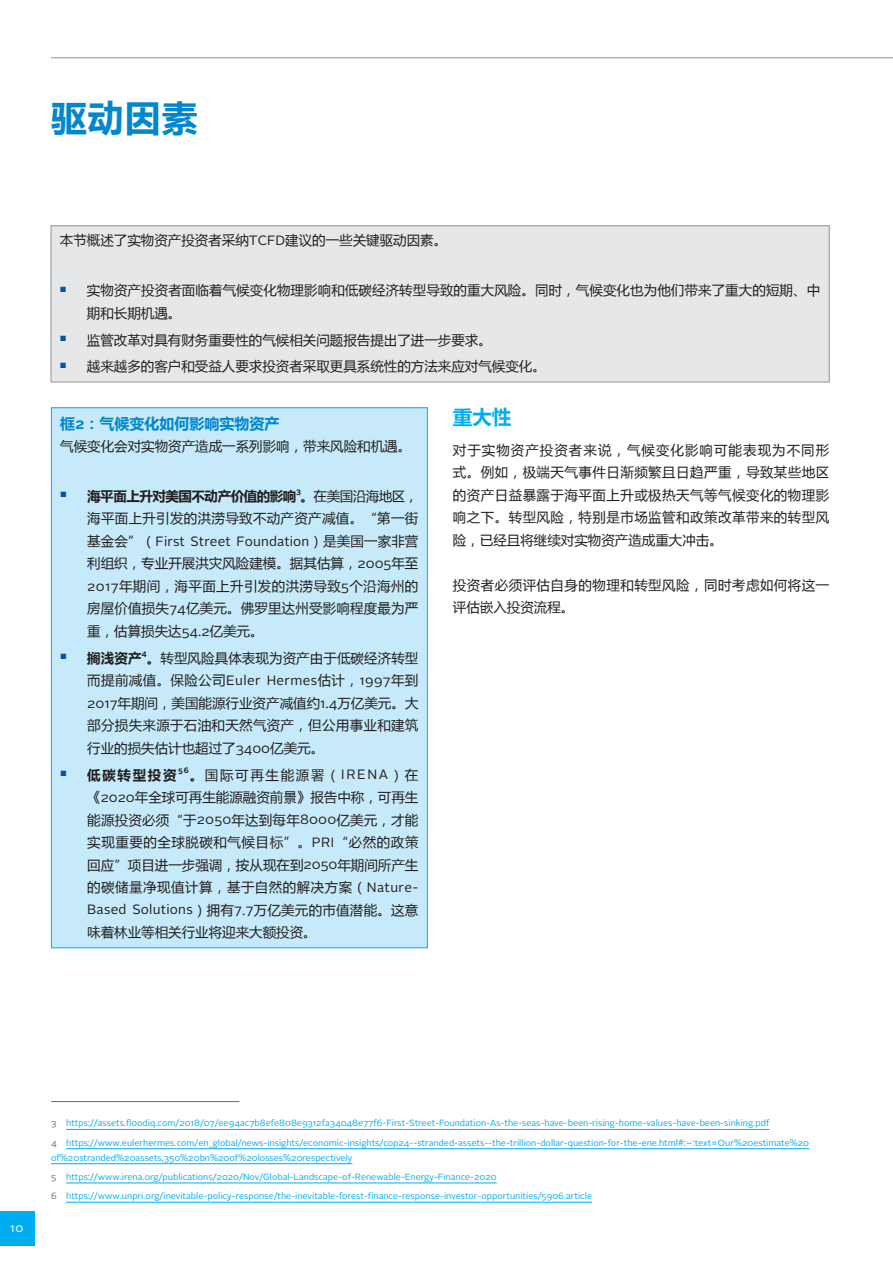
<style>
.page{position:relative;width:893px;height:1263px;background:#fff}
.page>*{position:absolute;margin:0;border:0;box-sizing:border-box;transform-origin:0 0}
.t1{font:700 36px "Microsoft Ya Hei";color:#0087cd}
.t2{font:700 19.5px "Microsoft Ya Hei";color:#00aeef}
.t3{font:700 15px "Microsoft Ya Hei";color:#0087cd}
.t4{font:13.5px/22.5px "Microsoft Ya Hei";letter-spacing:.005em;color:#231f20;text-align:justify}
.t5{font:13.5px "Alright Sans";letter-spacing:.01em;color:#231f20}
.t6{font:13.5px/22.5px "Microsoft Ya Hei";letter-spacing:.035em;color:#231f20}
.t7{font:700 13.5px "Microsoft Ya Hei";letter-spacing:-.035em;color:#231f20}
.t8{font:13.5px "Microsoft Ya Hei";letter-spacing:.025em;color:#231f20}
.t9{font:12px "Alright Sans";color:#fff}
.t10{font:9px/19.2px "Alright Sans";color:#00aeef}
.t11{font:700 7.8px "Alright Sans";color:#231f20}
.s1{font-family:"Alright Sans"}
.s2{font-weight:400}
.s3{font-family:"Microsoft Ya Hei"}
.s4{font-weight:700}
.s5{color:#6c6d70}
</style>
<div class="page">
<hr style="left:51px;top:57px;width:842px;height:1px;background:#939598">
<div style="left:0;top:1212px;width:34px;height:34px;background:#00aeef"></div>
<div style="left:51px;top:226px;width:778px;height:156px;background:#e6e7e9"></div>
<div style="left:51px;top:225px;width:779px;height:157px;border:1px solid #939598"></div>
<div style="left:51px;top:408px;width:376px;height:540px;background:#c6eafa"></div>
<hr style="left:51px;top:1101px;width:188px;height:1px;background:#6c6d70">
<svg style="left:66px;top:1129px;width:153px;height:1px"></svg>
<hr style="left:219px;top:1129px;width:164px;height:1px;background:#00aeef">
<svg style="left:383px;top:1129px;width:56px;height:1px"></svg>
<hr style="left:439px;top:1129px;width:47px;height:1px;background:#00aeef">
<svg style="left:486px;top:1129px;width:283px;height:1px"></svg>
<svg style="left:66px;top:1148px;width:56px;height:1px"></svg>
<hr style="left:122px;top:1148px;width:53px;height:1px;background:#00aeef">
<svg style="left:175px;top:1148px;width:92px;height:1px"></svg>
<hr style="left:267px;top:1148px;width:32px;height:1px;background:#00aeef">
<hr style="left:303px;top:1148px;width:41px;height:1px;background:#00aeef">
<hr style="left:348px;top:1148px;width:31px;height:1px;background:#00aeef">
<svg style="left:379px;top:1148px;width:38px;height:1px"></svg>
<hr style="left:417px;top:1148px;width:37px;height:1px;background:#00aeef">
<svg style="left:454px;top:1148px;width:114px;height:1px"></svg>
<hr style="left:568px;top:1148px;width:36px;height:1px;background:#00aeef">
<svg style="left:604px;top:1148px;width:138px;height:1px"></svg>
<hr style="left:742px;top:1148px;width:48px;height:1px;background:#00aeef">
<svg style="left:790px;top:1148px;width:19px;height:1px"></svg>
<svg style="left:51px;top:1163px;width:17px;height:1px"></svg>
<hr style="left:68px;top:1163px;width:48px;height:1px;background:#00aeef">
<hr style="left:124px;top:1163px;width:38px;height:1px;background:#00aeef">
<svg style="left:162px;top:1163px;width:84px;height:1px"></svg>
<hr style="left:246px;top:1163px;width:37px;height:1px;background:#00aeef">
<hr style="left:291px;top:1163px;width:61px;height:1px;background:#00aeef">
<svg style="left:66px;top:1183px;width:97px;height:1px"></svg>
<hr style="left:163px;top:1183px;width:50px;height:1px;background:#00aeef">
<svg style="left:213px;top:1183px;width:81px;height:1px"></svg>
<hr style="left:294px;top:1183px;width:44px;height:1px;background:#00aeef">
<svg style="left:338px;top:1183px;width:17px;height:1px"></svg>
<hr style="left:355px;top:1183px;width:46px;height:1px;background:#00aeef">
<svg style="left:401px;top:1183px;width:37px;height:1px"></svg>
<hr style="left:438px;top:1183px;width:32px;height:1px;background:#00aeef">
<svg style="left:470px;top:1183px;width:27px;height:1px"></svg>
<svg style="left:66px;top:1202px;width:97px;height:1px"></svg>
<hr style="left:163px;top:1202px;width:41px;height:1px;background:#00aeef">
<svg style="left:204px;top:1202px;width:32px;height:1px"></svg>
<hr style="left:236px;top:1202px;width:38px;height:1px;background:#00aeef">
<svg style="left:274px;top:1202px;width:21px;height:1px"></svg>
<hr style="left:295px;top:1202px;width:40px;height:1px;background:#00aeef">
<svg style="left:335px;top:1202px;width:33px;height:1px"></svg>
<hr style="left:368px;top:1202px;width:30px;height:1px;background:#00aeef">
<hr style="left:402px;top:1202px;width:38px;height:1px;background:#00aeef">
<hr style="left:444px;top:1202px;width:34px;height:1px;background:#00aeef">
<hr style="left:481px;top:1202px;width:57px;height:1px;background:#00aeef">
<svg style="left:538px;top:1202px;width:54px;height:1px"></svg>
<h1 class="t1" style="left:51px;top:93px;width:148px">驱动因素</h1>
<p class="t4" style="left:60px;top:229px;width:389px">本节概述了实物资产投资者采纳<span class="s1">TCFD</span>建议的一些关键驱动因素。</p>
<p class="t4" style="left:87px;top:279px;width:735px;text-indent:-27px"><sup>■</sup> 实物资产投资者面临着气候变化物理影响和低碳经济转型导致的重大风险。同时，气候变化也为他们带来了重大的短期、中期和长期机遇。</p>
<p class="t4" style="left:60px;top:328px;width:433px"><sup>■</sup> 监管改革对具有财务重要性的气候相关问题报告提出了进一步要求。</p>
<p class="t4" style="left:60px;top:355px;width:487px"><sup>■</sup> 越来越多的客户和受益人要求投资者采取更具系统性的方法来应对气候变化。</p>
<p class="t3" style="left:60px;top:413px;width:221px">框<span class="s1">2</span>：气候变化如何影响实物资产</p>
<p class="t4" style="left:60px;top:435px;width:352px">气候变化会对实物资产造成一系列影响，带来风险和机遇。</p>
<p class="t7" style="left:60px;top:487px;width:360px"><sup>■</sup> 海平面上升对美国不动产价值的影响。<span class="s2">在美国沿海地区，</span></p>
<p class="t11" style="left:296px;top:486px;width:6px">3</p>
<p class="t8" style="left:87px;top:509px;width:333px">海平面上升引发的洪涝导致不动产资产减值。“第一街</p>
<p class="t5" style="left:87px;top:532px;width:333px"><span class="s3">基金会”（</span>First Street Foundation<span class="s3">）是美国一家非营</span></p>
<p class="t4" style="left:87px;top:552px;width:333px">利组织，专业开展洪灾风险建模。据其估算，<span class="s1">2005</span>年至<span class="s1">2017</span>年期间，海平面上升引发的洪涝导致<span class="s1">5</span>个沿海州的房屋价值损失<span class="s1">74</span>亿美元。佛罗里达州受影响程度最为严重，估算损失达<span class="s1">54</span>.<span class="s1">2</span>亿美元。</p>
<p class="t4" style="left:60px;top:646px;width:360px"><sup>■</sup> <span class="s4">搁浅资产。</span>转型风险具体表现为资产由于低碳经济转型</p>
<p class="t11" style="left:142px;top:648px;width:7px">4</p>
<p class="t4" style="left:87px;top:669px;width:333px">而提前减值。保险公司<span class="s1">Euler Hermes</span>估计，<span class="s1">1997</span>年到<span class="s1">2017</span>年期间，美国能源行业资产减值约<span class="s1">1</span>.<span class="s1">4</span>万亿美元。大部分损失来源于石油和天然气资产，但公用事业和建筑行业的损失估计也超过了<span class="s1">3400</span>亿美元。</p>
<p class="t7" style="left:60px;top:765px;width:118px"><sup>■</sup> 低碳转型投资</p>
<p class="t11" style="left:178px;top:765px;width:12px">56</p>
<p class="t4" style="left:87px;top:763px;width:333px;text-indent:103px"><span class="s4">。</span>国际可再生能源署（<span class="s1">IRENA</span>）在《<span class="s1">2020</span>年全球可再生能源融资前景》报告中称，可再生能源投资必须“于<span class="s1">2050</span>年达到每年<span class="s1">8000</span>亿美元，才能实现重要的全球脱碳和气候目标”。<span class="s1">PRI</span>“必然的政策回应”项目进一步强调，按从现在到<span class="s1">2050</span>年期间所产生的碳储量净现值计算，基于自然的解决方案（<span class="s1">Nature</span>-</p>
<p class="t5" style="left:87px;top:900px;width:333px">Based Solutions<span class="s3">）拥有</span>7<span class="s3">.</span>7<span class="s3">万亿美元的市值潜能。这意</span></p>
<p class="t4" style="left:87px;top:920px;width:231px">味着林业等相关行业将迎来大额投资。</p>
<h2 class="t2" style="left:453px;top:403px;width:60px">重大性</h2>
<p class="t4" style="left:453px;top:438px;width:378px">对于实物资产投资者来说，气候变化影响可能表现为不同形式。例如，极端天气事件日渐频繁且日趋严重，导致某些地区的资产日益暴露于海平面上升或极热天气等气候变化的物理影响之下。转型风险，特别是市场监管和政策改革带来的转型风险，已经且将继续对实物资产造成重大冲击。</p>
<p class="t6" style="left:453px;top:573px;width:378px">投资者必须评估自身的物理和转型风险，同时考虑如何将这一评估嵌入投资流程。</p>
<p class="t9" style="left:10px;top:1220px;width:15px">10</p>
<p class="t10" style="left:51px;top:1114px;width:759px"><span class="s5">3</span> https<span class="s3">://</span>assets<span class="s3">.</span>floodiq<span class="s3">.</span>com<span class="s3">/</span>2018<span class="s3">/</span>07<span class="s3">/</span>ee94ac7b8efe808e9312fa34048e77f6<span class="s3">-</span>First<span class="s3">-</span>Street<span class="s3">-</span>Foundation<span class="s3">-</span>As<span class="s3">-</span>the<span class="s3">-</span>seas<span class="s3">-</span>have<span class="s3">-</span>been<span class="s3">-</span>rising<span class="s3">-</span>home<span class="s3">-</span>values<span class="s3">-</span>have<span class="s3">-</span>been<span class="s3">-</span>sinking<span class="s3">.</span>pdf<br><span class="s5">4</span> https<span class="s3">://</span>www<span class="s3">.</span>eulerhermes<span class="s3">.</span>com<span class="s3">/</span>en<span class="s3">_</span>global<span class="s3">/</span>news<span class="s3">-</span>insights<span class="s3">/</span>economic<span class="s3">-</span>insights<span class="s3">/</span>cop24<span class="s3">--</span>stranded<span class="s3">-</span>assets<span class="s3">--</span>the<span class="s3">-</span>trillion<span class="s3">-</span>dollar<span class="s3">-</span>question<span class="s3">-</span>for<span class="s3">-</span>the<span class="s3">-</span>ene<span class="s3">.</span>html<span class="s3">#:~:</span>text<span class="s3">=</span>Our<span class="s3">%</span>20estimate<span class="s3">%</span>20</p>
<p class="t10" style="left:51px;top:1148px;width:543px">of<span class="s3">%</span>20stranded<span class="s3">%</span>20assets<span class="s3">,</span>350<span class="s3">%</span>20bn<span class="s3">%</span>20of<span class="s3">%</span>20losses<span class="s3">%</span>20respectively<br><span class="s5">5</span> https<span class="s3">://</span>www<span class="s3">.</span>irena<span class="s3">.</span>org<span class="s3">/</span>publications<span class="s3">/</span>2020<span class="s3">/</span>Nov<span class="s3">/</span>Global<span class="s3">-</span>Landscape<span class="s3">-</span>of<span class="s3">-</span>Renewable<span class="s3">-</span>Energy<span class="s3">-</span>Finance<span class="s3">-</span>2020<br><span class="s5">6</span> https<span class="s3">://</span>www<span class="s3">.</span>unpri<span class="s3">.</span>org<span class="s3">/</span>inevitable<span class="s3">-</span>policy<span class="s3">-</span>response<span class="s3">/</span>the<span class="s3">-</span>inevitable<span class="s3">-</span>forest<span class="s3">-</span>finance<span class="s3">-</span>response<span class="s3">-</span>investor<span class="s3">-</span>opportunities<span class="s3">/</span>5906<span class="s3">.</span>article</p>
</div>
